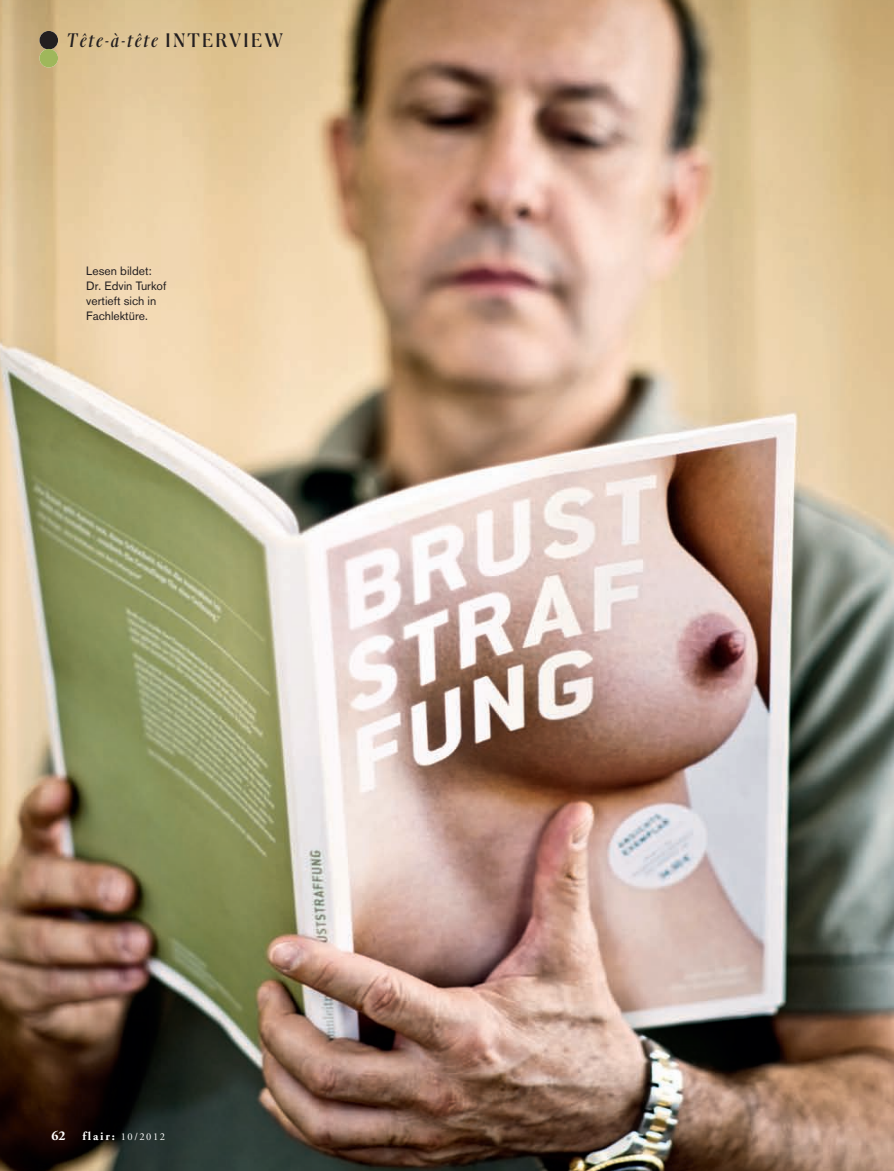
<style>
.page{position:relative;width:894px;height:1171px;background:#fff}
.page>*{position:absolute;margin:0;border:0;box-sizing:border-box;transform-origin:0 0}
.t1{font:italic 19.5px "Pialat";letter-spacing:.1em;color:#231f20}
.t2{font:12px/15px "Akzidenz Grotesk Pro";color:#231f20}
.t3{font:10.5px "Adobe Garamond Pro";letter-spacing:.15em;color:#fff}
.s1{font-style:normal}
.s2{font-weight:700;font-size:13.5px}
.s3{font-weight:700;font-size:12px}
</style>
<div class="page">
<img style="left:0;top:0;width:894px;height:1170px">
<div style="left:39px;top:31px;width:19px;height:19px;background:#231f20;border-radius:50%"></div>
<div style="left:39px;top:49px;width:19px;height:18px;background:#9fb75b;border-radius:50%"></div>
<p class="t1" style="left:67px;top:30px;width:218px">Tête-à-tête <span class="s1">INTERVIEW</span></p>
<p class="t2" style="left:86px;top:263px;width:82px">Lesen bildet:<br>Dr. Edvin Turkof vertieft sich in<br>Fachlektüre.</p>
<p class="t3" style="left:51px;top:1130px;width:115px"><span class="s2">62</span> <span class="s3">flair:</span> 10/2012</p>
</div>
